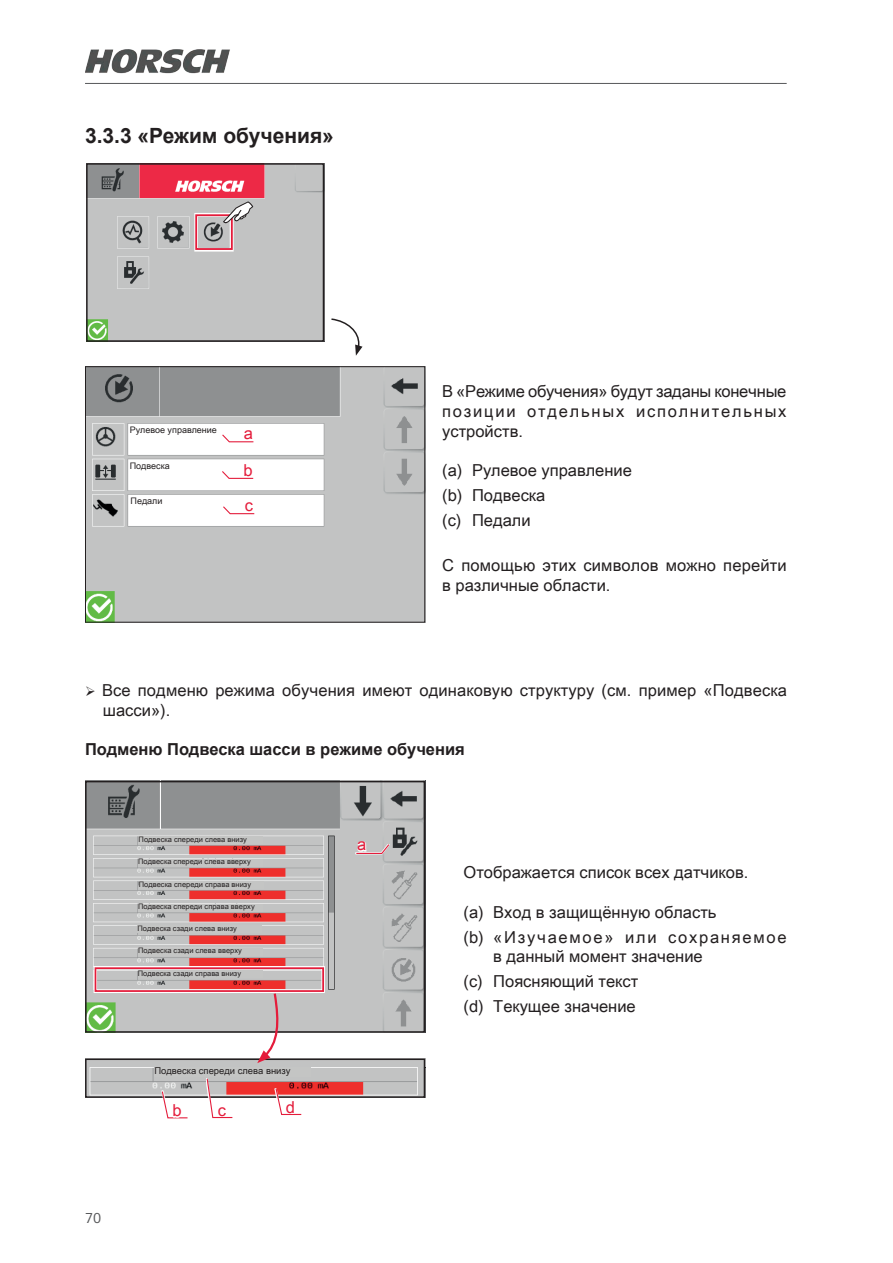
<style>
.page{position:relative;width:893px;height:1263px;background:#fff}
.page>*{position:absolute;margin:0;border:0;box-sizing:border-box;transform-origin:0 0}
.ueberschrift3{font:700 21px "Arial";color:#231f20}
.t1{font:16.5px/19.8px "Arial Unicode MS";color:#231f20}
.t2{font:16.5px/24.9px "Arial Unicode MS";letter-spacing:.105em;color:#231f20}
.t3{font:700 16.5px "Arial";color:#231f20}
.t4{font:16.5px/35.2px "Arial Unicode MS";color:#e41c3b}
.t5{font:15px "Frutiger Next LTW1 G";color:#57585a}
.t6{font:9.45px "Arial Unicode MS";color:#231f20}
.t7{font:9px "Arial Unicode MS";color:#231f20}
.t8{font:7.5px "Arial Unicode MS";color:#231f20}
</style>
<div class="page">
<hr style="left:85px;top:83px;width:702px;height:1px;background:#57585a">
<img style="left:85px;top:49px;width:145px;height:24px">
<svg style="left:331px;top:318px;width:31px;height:38px"></svg>
<img style="left:89px;top:166px;width:232px;height:173px">
<div style="left:86px;top:163px;width:238px;height:179px;border:2px solid #231f20"></div>
<div style="left:194px;top:213px;width:40px;height:39px;border:4px solid #fff"></div>
<div style="left:195px;top:214px;width:38px;height:36px;border:2px solid #e41c3b"></div>
<img style="left:87px;top:368px;width:336px;height:253px">
<div style="left:85px;top:366px;width:340px;height:257px;border:1px solid #231f20"></div>
<div style="left:130px;top:426px;width:124px;height:24px;background:#fff"></div>
<div style="left:130px;top:462px;width:124px;height:24px;background:#fff"></div>
<div style="left:131px;top:498px;width:124px;height:24px;background:#fff"></div>
<svg style="left:222px;top:433px;width:33px;height:10px"></svg>
<div style="left:244px;top:430px;width:9px;height:10px;background:#fff"></div>
<svg style="left:222px;top:471px;width:32px;height:8px"></svg>
<div style="left:244px;top:463px;width:9px;height:14px;background:#fff"></div>
<svg style="left:223px;top:506px;width:32px;height:9px"></svg>
<div style="left:245px;top:502px;width:9px;height:10px;background:#fff"></div>
<img style="left:88px;top:784px;width:334px;height:246px">
<div style="left:85px;top:781px;width:340px;height:252px;border:2px solid #231f20"></div>
<div style="left:139px;top:836px;width:124px;height:8px;background:#c4c5c4"></div>
<div style="left:138px;top:859px;width:125px;height:7px;background:#c4c5c4"></div>
<div style="left:139px;top:882px;width:124px;height:7px;background:#c4c5c4"></div>
<div style="left:138px;top:904px;width:125px;height:7px;background:#c4c5c4"></div>
<div style="left:138px;top:926px;width:124px;height:7px;background:#c4c5c4"></div>
<div style="left:138px;top:948px;width:125px;height:7px;background:#c4c5c4"></div>
<div style="left:138px;top:970px;width:124px;height:8px;background:#c4c5c4"></div>
<svg style="left:355px;top:843px;width:35px;height:11px"></svg>
<svg style="left:357px;top:841px;width:10px;height:10px"></svg>
<div style="left:94px;top:966px;width:231px;height:27px;border:4px solid #fff"></div>
<div style="left:95px;top:967px;width:229px;height:25px;border:2px solid #e41c3b"></div>
<img style="left:88px;top:1061px;width:334px;height:34px">
<div style="left:85px;top:1058px;width:340px;height:40px;border:2px solid #231f20"></div>
<div style="left:154px;top:1067px;width:157px;height:9px;background:#c4c5c4"></div>
<svg style="left:275px;top:1087px;width:27px;height:28px"></svg>
<div style="left:286px;top:1100px;width:8px;height:14px;background:#fff"></div>
<svg style="left:213px;top:1118px;width:19px;height:1px"></svg>
<svg style="left:206px;top:1077px;width:27px;height:41px"></svg>
<div style="left:218px;top:1106px;width:9px;height:11px;background:#fff"></div>
<svg style="left:161px;top:1090px;width:28px;height:29px"></svg>
<div style="left:173px;top:1104px;width:9px;height:13px;background:#fff"></div>
<svg style="left:257px;top:965px;width:22px;height:98px"></svg>
<svg style="left:222px;top:198px;width:33px;height:33px"></svg>
<p class="ueberschrift3" style="left:85px;top:121px;width:250px">3.3.3 «Режим обучения»</p>
<p class="t7" style="left:130px;top:423px;width:89px">Рулевое управление</p>
<p class="t7" style="left:130px;top:459px;width:41px">Подвеска</p>
<p class="t7" style="left:131px;top:495px;width:33px">Педали</p>
<p class="t4" style="left:244px;top:416px;width:11px">a</p>
<p class="t4" style="left:244px;top:452px;width:11px">b c</p>
<p class="t1" style="left:442px;top:381px;width:346px;text-align:justify">В «Режиме обучения» будут заданы конечные позиции отдельных исполнительных устройств.</p>
<p class="t1" style="left:442px;top:458px;width:191px;line-height:24.9px">(a) Рулевое управление (b) Подвеска<br>(c) Педали</p>
<p class="t1" style="left:442px;top:555px;width:346px">С помощью этих символов можно перейти в различные области.</p>
<p class="t1" style="left:102px;top:680px;width:686px">Все подменю режима обучения имеют одинаковую структуру (см. пример «Подвеска шасси»).</p>
<p class="t3" style="left:85px;top:738px;width:381px">Подменю Подвеска шасси в режиме обучения</p>
<p class="t8" style="left:139px;top:834px;width:110px">Подвеска спереди слева внизу</p>
<p class="t8" style="left:138px;top:856px;width:114px">Подвеска спереди слева вверху</p>
<p class="t8" style="left:139px;top:879px;width:114px">Подвеска спереди справа внизу</p>
<p class="t8" style="left:138px;top:901px;width:118px">Подвеска спереди справа вверху</p>
<p class="t8" style="left:138px;top:923px;width:101px">Подвеска сзади слева внизу</p>
<p class="t8" style="left:138px;top:945px;width:105px">Подвеска сзади слева вверху</p>
<p class="t8" style="left:138px;top:968px;width:105px">Подвеска сзади справа внизу</p>
<p class="t6" style="left:154px;top:1064px;width:138px">Подвеска спереди слева внизу</p>
<p class="t4" style="left:173px;top:1093px;width:11px">b</p>
<p class="t4" style="left:218px;top:1092px;width:10px">c</p>
<p class="t4" style="left:286px;top:1089px;width:11px">d</p>
<p class="t5" style="left:85px;top:1209px;width:18px">70</p>
<p class="t4" style="left:357px;top:827px;width:11px">a</p>
<p class="t1" style="left:463px;top:862px;width:286px">Отображается список всех датчиков.</p>
<p class="t2" style="left:463px;top:899px;width:324px">(a) Вход в защищённую область<br>(b) «Изучаемое» или сохраняемое</p>
<p class="t1" style="left:463px;top:944px;width:241px;line-height:24.9px;text-indent:30px">в данный момент значение (c) Поясняющий текст<br>(d) Текущее значение</p>
</div>
